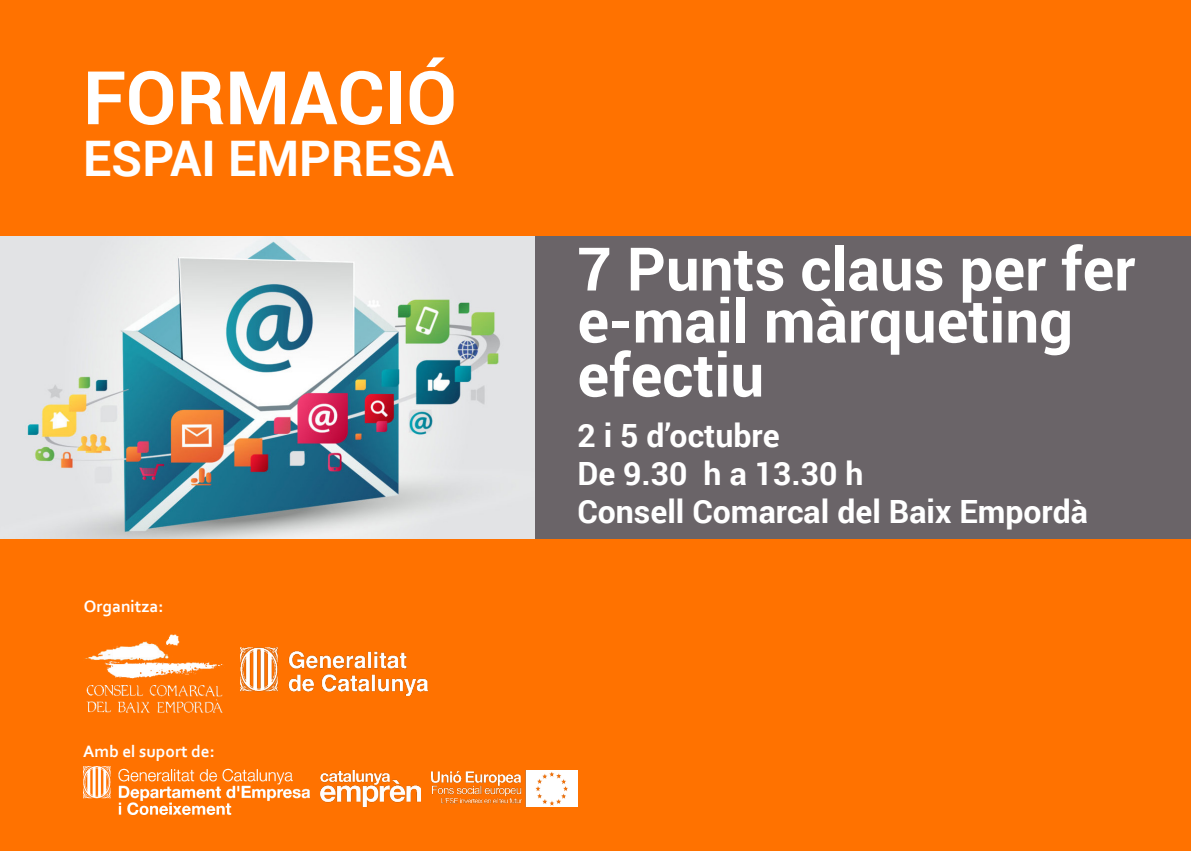
<style>
.page{position:relative;width:1191px;height:851px;background:#fff}
.page>*{position:absolute;margin:0;border:0;box-sizing:border-box;transform-origin:0 0}
.t1{font:700 74px "Roboto";color:#fff}
.t2{font:700 60px/53px "Roboto";color:#fff}
.t3{font:700 49px "Roboto";color:#fff}
.t4{font:700 32px "Roboto";color:#fff}
.t5{font:700 17.2px "Corbel";color:#fff}
</style>
<div class="page">
<div style="left:0;top:0;width:1191px;height:850px;background:#ff7200"></div>
<div style="left:0;top:237px;width:1191px;height:302px;background:#6a6468"></div>
<img style="left:0;top:237px;width:535px;height:302px">
<img style="left:85px;top:634px;width:138px;height:78px">
<img style="left:431px;top:770px;width:146px;height:36px">
<img style="left:320px;top:770px;width:100px;height:36px">
<img style="left:83px;top:766px;width:227px;height:48px">
<img style="left:241px;top:647px;width:186px;height:48px">
<p class="t1" style="left:83px;top:46px;width:375px">FORMACIÓ</p>
<p class="t3" style="left:83px;top:124px;width:372px">ESPAI EMPRESA</p>
<p class="t5" style="left:84px;top:596px;width:81px">Organitza:</p>
<p class="t5" style="left:83px;top:740px;width:133px">Amb el suport de:</p>
<p class="t2" style="left:577px;top:240px;width:559px">7 Punts claus per fer e-mail màrqueting efectiu</p>
<p class="t4" style="left:577px;top:412px;width:204px">2 i 5 d’octubre</p>
<p class="t4" style="left:577px;top:450px;width:288px">De 9.30 h a 13.30 h</p>
<p class="t4" style="left:577px;top:488px;width:512px">Consell Comarcal del Baix Empordà</p>
</div>
